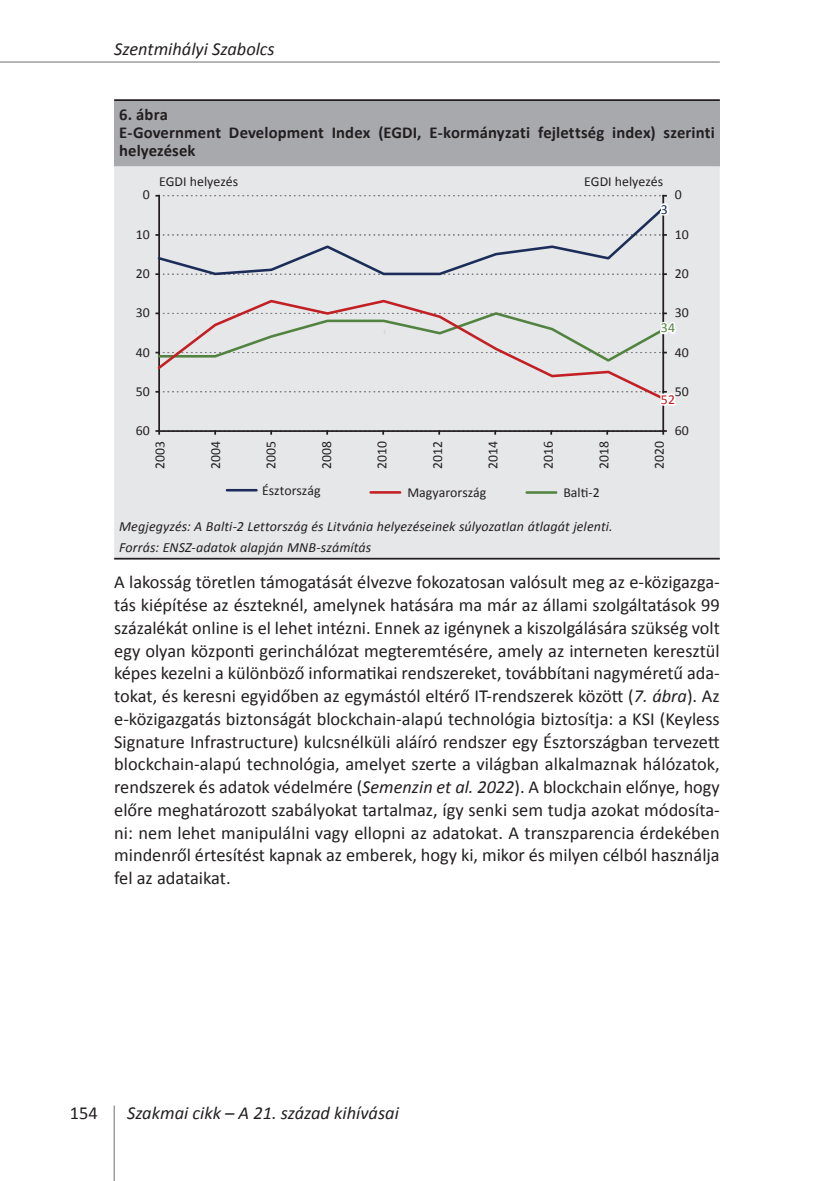
<style>
.page{position:relative;width:834px;height:1181px;background:#fff}
.page>*{position:absolute;margin:0;border:0;box-sizing:border-box;transform-origin:0 0}
.t1{font:18.38px/22.8px "Calibri";color:#231f20;text-align:justify}
.t2{font:italic 18.38px "Calibri";color:#231f20}
.t3{font:700 16.62px/18.4px "Calibri";letter-spacing:.005em;color:#231f20}
.t4{font:italic 14px/20.7px "Calibri";letter-spacing:.01em;color:#231f20}
.t5{font:13.83px "Calibri";color:#231f20}
.t6{font:13.65px "Calibri";color:#231f20}
.t7{font:13.65px "Calibri";color:#528340}
.t8{font:13.65px "Calibri";color:#c22025}
.t9{font:13.65px "Calibri";color:#172b54}
.s1{font-style:italic}
</style>
<div class="page">
<hr style="left:0;top:62px;width:719px;height:1px;background:#231f20">
<hr style="left:114px;top:1105px;width:1px;height:76px;background:#231f20">
<div style="left:114px;top:100px;width:605px;height:66px;background:#a8a9ad"></div>
<div style="left:114px;top:166px;width:605px;height:392px;background:#e6e7e9"></div>
<hr style="left:114px;top:99px;width:605px;height:2px;background:#231f20">
<hr style="left:114px;top:558px;width:605px;height:1px;background:#231f20">
<hr style="left:526px;top:491px;width:30px;height:3px;background:#528340">
<hr style="left:370px;top:491px;width:30px;height:3px;background:#c22025">
<hr style="left:158px;top:196px;width:2px;height:235px;background:#231f20">
<svg style="left:156px;top:430px;width:510px;height:4px;background:#8c8a8c"></svg>
<hr style="left:662px;top:196px;width:2px;height:235px;background:#231f20">
<div style="left:155px;top:298px;width:512px;height:104px;background:#e6e7e9"></div>
<svg style="left:156px;top:195px;width:515px;height:81px;background:#dddee2"></svg>
<svg style="left:156px;top:391px;width:522px;height:17px;background:#e2e2e4"></svg>
<hr style="left:227px;top:489px;width:29px;height:2px;background:#1c2d5a">
<svg style="left:156px;top:311px;width:523px;height:52px;background:#dbdad9"></svg>
<p class="t2" style="left:114px;top:36px;width:162px">Szentmihályi Szabolcs</p>
<p class="t3" style="left:119px;top:105px;width:597px">6. ábra<br>E-Government Development Index (EGDI, E-kormányzati fejlettség index) szerinti helyezések</p>
<p class="t6" style="left:143px;top:186px;width:9px">0</p>
<p class="t6" style="left:136px;top:225px;width:16px">10</p>
<p class="t6" style="left:159px;top:173px;width:80px">EGDI helyezés</p>
<p class="t6" style="left:584px;top:173px;width:80px">EGDI helyezés</p>
<p class="t9" style="left:661px;top:201px;width:9px">3</p>
<p class="t6" style="left:674px;top:186px;width:9px">0</p>
<p class="t6" style="left:674px;top:225px;width:16px">10</p>
<p class="t6" style="left:136px;top:265px;width:16px">20</p>
<p class="t6" style="left:674px;top:265px;width:16px">20</p>
<p class="t6" style="left:136px;top:304px;width:16px">30</p>
<p class="t6" style="left:674px;top:304px;width:16px">30</p>
<p class="t7" style="left:661px;top:319px;width:16px">34</p>
<p class="t6" style="left:136px;top:343px;width:16px">40</p>
<p class="t6" style="left:674px;top:343px;width:16px">40</p>
<p class="t6" style="left:136px;top:383px;width:16px">50</p>
<p class="t6" style="left:674px;top:383px;width:16px">50</p>
<p class="t8" style="left:661px;top:391px;width:16px">52</p>
<p class="t6" style="left:136px;top:422px;width:16px">60</p>
<p class="t6" style="left:674px;top:422px;width:16px">60</p>
<p class="t5" style="left:151px;top:469px;width:29px;rotate:-90deg">2003</p>
<p class="t5" style="left:207px;top:469px;width:29px;rotate:-90deg">2004</p>
<p class="t5" style="left:262px;top:469px;width:29px;rotate:-90deg">2005</p>
<p class="t5" style="left:317px;top:469px;width:29px;rotate:-90deg">2008</p>
<p class="t5" style="left:373px;top:469px;width:29px;rotate:-90deg">2010</p>
<p class="t5" style="left:428px;top:469px;width:29px;rotate:-90deg">2012</p>
<p class="t5" style="left:484px;top:469px;width:29px;rotate:-90deg">2014</p>
<p class="t5" style="left:539px;top:469px;width:29px;rotate:-90deg">2016</p>
<p class="t5" style="left:595px;top:469px;width:29px;rotate:-90deg">2018</p>
<p class="t5" style="left:650px;top:469px;width:29px;rotate:-90deg">2020</p>
<p class="t6" style="left:262px;top:481px;width:60px">Észtország</p>
<p class="t6" style="left:407px;top:483px;width:80px">Magyarország</p>
<p class="t6" style="left:563px;top:484px;width:38px">Balti-2</p>
<p class="t4" style="left:119px;top:515px;width:495px">Megjegyzés: A Balti-2 Lettország és Litvánia helyezéseinek súlyozatlan átlagát jelenti.<br>Forrás: ENSZ-adatok alapján MNB-számítás</p>
<p class="t1" style="left:114px;top:571px;width:607px">A lakosság töretlen támogatását élvezve fokozatosan valósult meg az e-közigazga&shy;tás kiépítése az észteknél, amelynek hatására ma már az állami szolgáltatások 99 százalékát online is el lehet intézni. Ennek az igénynek a kiszolgálására szükség volt egy olyan központi gerinchálózat megteremtésére, amely az interneten keresztül képes kezelni a különböző informatikai rendszereket, továbbítani nagyméretű ada&shy;tokat, és keresni egyidőben az egymástól eltérő IT-rendszerek között (<span class="s1">7. ábra</span>). Az e-közigazgatás biztonságát blockchain-alapú technológia biztosítja: a KSI (Keyless Signature Infrastructure) kulcsnélküli aláíró rendszer egy Észtországban tervezett blockchain-alapú technológia, amelyet szerte a világban alkalmaznak hálózatok, rendszerek és adatok védelmére (<span class="s1">Semenzin et al. 2022</span>). A blockchain előnye, hogy előre meghatározott szabályokat tartalmaz, így senki sem tudja azokat módosíta&shy;ni: nem lehet manipulálni vagy ellopni az adatokat. A transzparencia érdekében mindenről értesítést kapnak az emberek, hogy ki, mikor és milyen célból használja fel az adataikat.</p>
<p class="t1" style="left:70px;top:1102px;width:29px">154</p>
<p class="t2" style="left:127px;top:1100px;width:273px">Szakmai cikk – A 21. század kihívásai</p>
</div>
